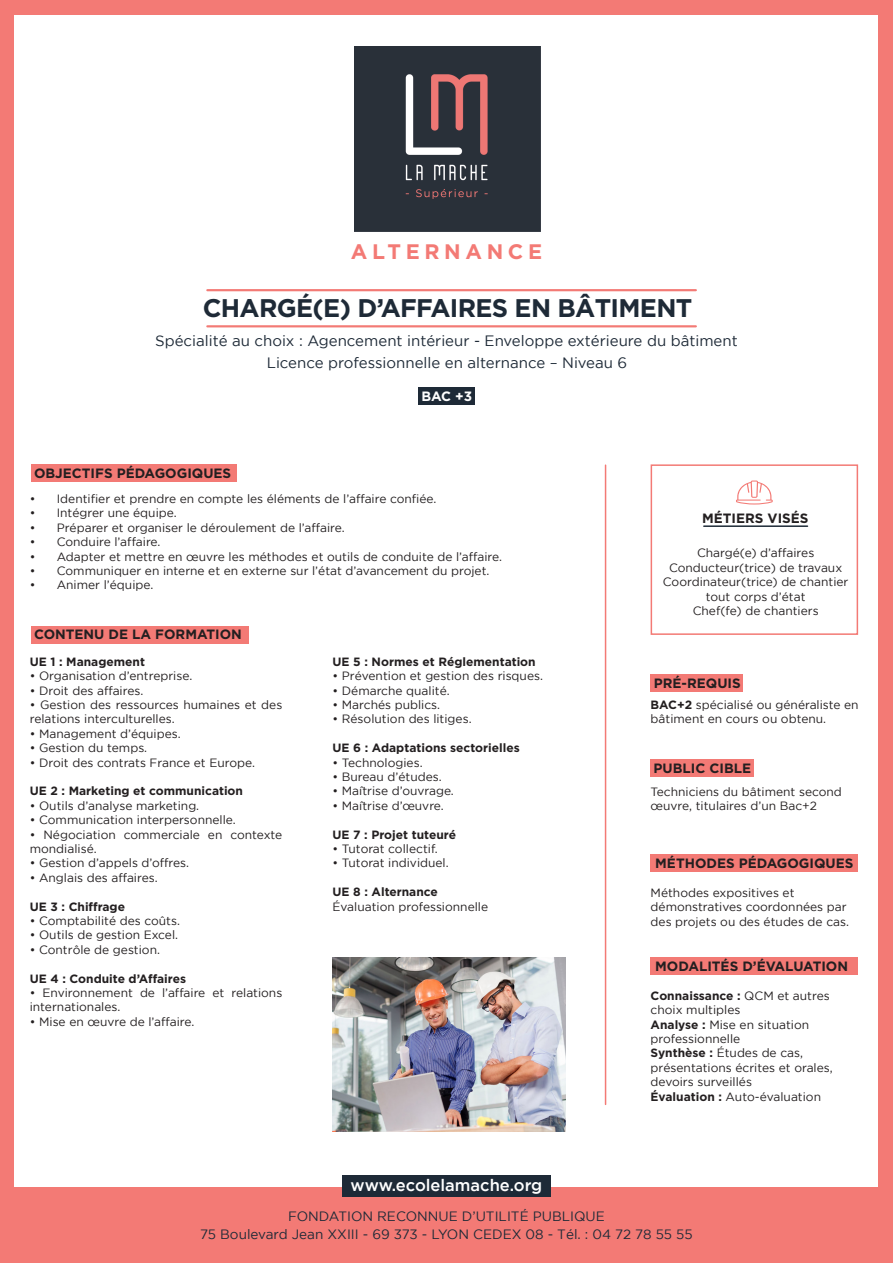
<style>
.page{position:relative;width:893px;height:1263px;background:#f37a75}
.page>*{position:absolute;margin:0;border:0;box-sizing:border-box;transform-origin:0 0}
.t1{font:700 25.5px "Gotham";letter-spacing:-.025em;color:#1e2a37}
.t2{font:700 21px "Gotham";letter-spacing:.22em;color:#f37a75}
.t3{font:19.95px "Gotham";letter-spacing:.16em;color:#f37b75}
.t4{font:500 16.5px "Gotham";color:#fff}
.t5{font:15px "Gotham";color:#1e2a37}
.t6{font:700 13.5px "Gotham";color:#231f20}
.t7{font:13.5px "Gotham";color:#1e2a37}
.t8{font:700 13.5px "Gotham";color:#fff}
.t9{font:12px/14.4px "Gotham";color:#231f20}
.t10{font:700 12px "Gotham";color:#231f20}
.s1{font-weight:700}
</style>
<div class="page">
<div style="left:15px;top:15px;width:863px;height:1171px;background:#fff"></div>
<div style="left:342px;top:1176px;width:209px;height:21px;background:#1e2a37"></div>
<hr style="left:207px;top:289px;width:489px;height:2px;background:#f37a75">
<hr style="left:207px;top:325px;width:489px;height:2px;background:#f37a75">
<img style="left:354px;top:46px;width:186px;height:186px">
<div style="left:31px;top:464px;width:205px;height:17px;background:#f37a75"></div>
<hr style="left:605px;top:465px;width:1px;height:639px;background:#f37a75">
<div style="left:31px;top:626px;width:217px;height:17px;background:#f37a75"></div>
<div style="left:651px;top:759px;width:103px;height:17px;background:#f37a75"></div>
<div style="left:651px;top:674px;width:92px;height:17px;background:#f37a75"></div>
<div style="left:651px;top:855px;width:207px;height:17px;background:#f37a75"></div>
<div style="left:651px;top:958px;width:207px;height:17px;background:#f37a75"></div>
<div style="left:418px;top:388px;width:57px;height:17px;background:#1e2a37"></div>
<hr style="left:704px;top:525px;width:103px;height:2px;background:#1e2a37">
<svg style="left:736px;top:480px;width:37px;height:24px"></svg>
<div style="left:651px;top:464px;width:207px;height:171px;border:2px solid #f37a75"></div>
<img style="left:333px;top:958px;width:233px;height:174px">
<p class="t2" style="left:351px;top:240px;width:193px">ALTERNANCE</p>
<p class="t3" style="left:358px;top:246px;width:164px">- Supérieur -</p>
<p class="t1" style="left:203px;top:293px;width:491px">CHARGÉ(E) D’AFFAIRES EN BÂTIMENT</p>
<p class="t5" style="left:155px;top:332px;width:584px">Spécialité au choix : Agencement intérieur - Enveloppe extérieure du bâtiment</p>
<p class="t5" style="left:267px;top:354px;width:362px">Licence professionnelle en alternance – Niveau 6</p>
<p class="t8" style="left:421px;top:389px;width:52px">BAC +3</p>
<p class="t6" style="left:34px;top:465px;width:199px">OBJECTIFS PÉDAGOGIQUES</p>
<p class="t9" style="left:30px;top:491px;width:408px">• Identifier et prendre en compte les éléments de l’affaire confiée.</p>
<p class="t9" style="left:30px;top:506px;width:148px">• Intégrer une équipe.</p>
<p class="t9" style="left:30px;top:520px;width:316px">• Préparer et organiser le déroulement de l’affaire.</p>
<p class="t9" style="left:30px;top:534px;width:132px">• Conduire l’affaire.</p>
<p class="t9" style="left:30px;top:549px;width:474px">• Adapter et mettre en œuvre les méthodes et outils de conduite de l’affaire.</p>
<p class="t9" style="left:30px;top:563px;width:461px">• Communiquer en interne et en externe sur l’état d’avancement du projet.</p>
<p class="t9" style="left:30px;top:578px;width:125px">• Animer l’équipe.</p>
<p class="t6" style="left:34px;top:627px;width:209px">CONTENU DE LA FORMATION</p>
<p class="t10" style="left:30px;top:655px;width:117px">UE 1 : Management</p>
<p class="t9" style="left:30px;top:668px;width:164px">• Organisation d’entreprise.</p>
<p class="t9" style="left:30px;top:683px;width:115px">• Droit des affaires.</p>
<p class="t9" style="left:30px;top:697px;width:254px">• Gestion des ressources humaines et des relations interculturelles.</p>
<p class="t9" style="left:30px;top:726px;width:152px">• Management d’équipes.</p>
<p class="t9" style="left:30px;top:740px;width:119px">• Gestion du temps.</p>
<p class="t9" style="left:30px;top:755px;width:227px">• Droit des contrats France et Europe.</p>
<p class="t10" style="left:30px;top:784px;width:215px">UE 2 : Marketing et communication</p>
<p class="t9" style="left:30px;top:798px;width:171px">• Outils d’analyse marketing.</p>
<p class="t9" style="left:30px;top:812px;width:208px">• Communication interpersonnelle.</p>
<p class="t9" style="left:30px;top:827px;width:254px">• Négociation commerciale en contexte mondialisé.</p>
<p class="t9" style="left:30px;top:856px;width:161px">• Gestion d’appels d’offres.</p>
<p class="t9" style="left:30px;top:870px;width:129px">• Anglais des affaires.</p>
<p class="t10" style="left:30px;top:899px;width:97px">UE 3 : Chiffrage</p>
<p class="t9" style="left:30px;top:913px;width:152px">• Comptabilité des coûts.</p>
<p class="t9" style="left:30px;top:928px;width:150px">• Outils de gestion Excel.</p>
<p class="t9" style="left:30px;top:942px;width:132px">• Contrôle de gestion.</p>
<p class="t10" style="left:30px;top:971px;width:158px">UE 4 : Conduite d’Affaires</p>
<p class="t9" style="left:30px;top:985px;width:254px">• Environnement de l’affaire et relations internationales.</p>
<p class="t9" style="left:30px;top:1014px;width:166px">• Mise en œuvre de l’affaire.</p>
<p class="t10" style="left:333px;top:655px;width:205px">UE 5 : Normes et Réglementation</p>
<p class="t9" style="left:333px;top:668px;width:212px">• Prévention et gestion des risques.</p>
<p class="t9" style="left:333px;top:683px;width:119px">• Démarche qualité.</p>
<p class="t9" style="left:333px;top:697px;width:109px">• Marchés publics.</p>
<p class="t9" style="left:333px;top:712px;width:141px">• Résolution des litiges.</p>
<p class="t10" style="left:333px;top:741px;width:189px">UE 6 : Adaptations sectorielles</p>
<p class="t9" style="left:333px;top:755px;width:92px">• Technologies.</p>
<p class="t9" style="left:333px;top:769px;width:111px">• Bureau d’études.</p>
<p class="t9" style="left:333px;top:784px;width:123px">• Maîtrise d’ouvrage.</p>
<p class="t9" style="left:333px;top:798px;width:113px">• Maîtrise d’œuvre.</p>
<p class="t10" style="left:333px;top:827px;width:125px">UE 7 : Projet tuteuré</p>
<p class="t9" style="left:333px;top:841px;width:107px">• Tutorat collectif.</p>
<p class="t9" style="left:333px;top:856px;width:118px">• Tutorat individuel.</p>
<p class="t10" style="left:333px;top:885px;width:107px">UE 8 : Alternance</p>
<p class="t9" style="left:333px;top:899px;width:157px">Évaluation professionnelle</p>
<p class="t6" style="left:702px;top:510px;width:108px">MÉTIERS VISÉS</p>
<p class="t9" style="left:697px;top:546px;width:119px">Chargé(e) d’affaires</p>
<p class="t9" style="left:669px;top:560px;width:175px">Conducteur(trice) de travaux</p>
<p class="t9" style="left:663px;top:575px;width:187px;text-align:center">Coordinateur(trice) de chantier tout corps d’état</p>
<p class="t9" style="left:693px;top:603px;width:127px">Chef(fe) de chantiers</p>
<p class="t6" style="left:654px;top:675px;width:88px">PRÉ-REQUIS</p>
<p class="t9" style="left:651px;top:697px;width:210px"><span class="s1">BAC+2</span> spécialisé ou généraliste en bâtiment en cours ou obtenu.</p>
<p class="t6" style="left:654px;top:760px;width:99px">PUBLIC CIBLE</p>
<p class="t9" style="left:651px;top:784px;width:193px">Techniciens du bâtiment second œuvre, titulaires d’un Bac+2</p>
<p class="t6" style="left:655px;top:855px;width:200px">MÉTHODES PÉDAGOGIQUES</p>
<p class="t9" style="left:651px;top:885px;width:200px">Méthodes expositives et démonstratives coordonnées par des projets ou des études de cas.</p>
<p class="t6" style="left:655px;top:958px;width:194px">MODALITÉS D’ÉVALUATION</p>
<p class="t9" style="left:651px;top:988px;width:181px"><span class="s1">Connaissance :</span> QCM et autres choix multiples</p>
<p class="t9" style="left:651px;top:1017px;width:160px"><span class="s1">Analyse :</span> Mise en situation professionnelle</p>
<p class="t9" style="left:651px;top:1046px;width:184px"><span class="s1">Synthèse :</span> Études de cas, présentations écrites et orales, devoirs surveillés</p>
<p class="t9" style="left:651px;top:1089px;width:172px"><span class="s1">Évaluation :</span> Auto-évaluation</p>
<p class="t4" style="left:351px;top:1175px;width:193px">www.ecolelamache.org</p>
<p class="t7" style="left:288px;top:1208px;width:318px">FONDATION RECONNUE D’UTILITÉ PUBLIQUE</p>
<p class="t7" style="left:200px;top:1226px;width:494px">75 Boulevard Jean XXIII - 69 373 - LYON CEDEX 08 - Tél. : 04 72 78 55 55</p>
</div>
